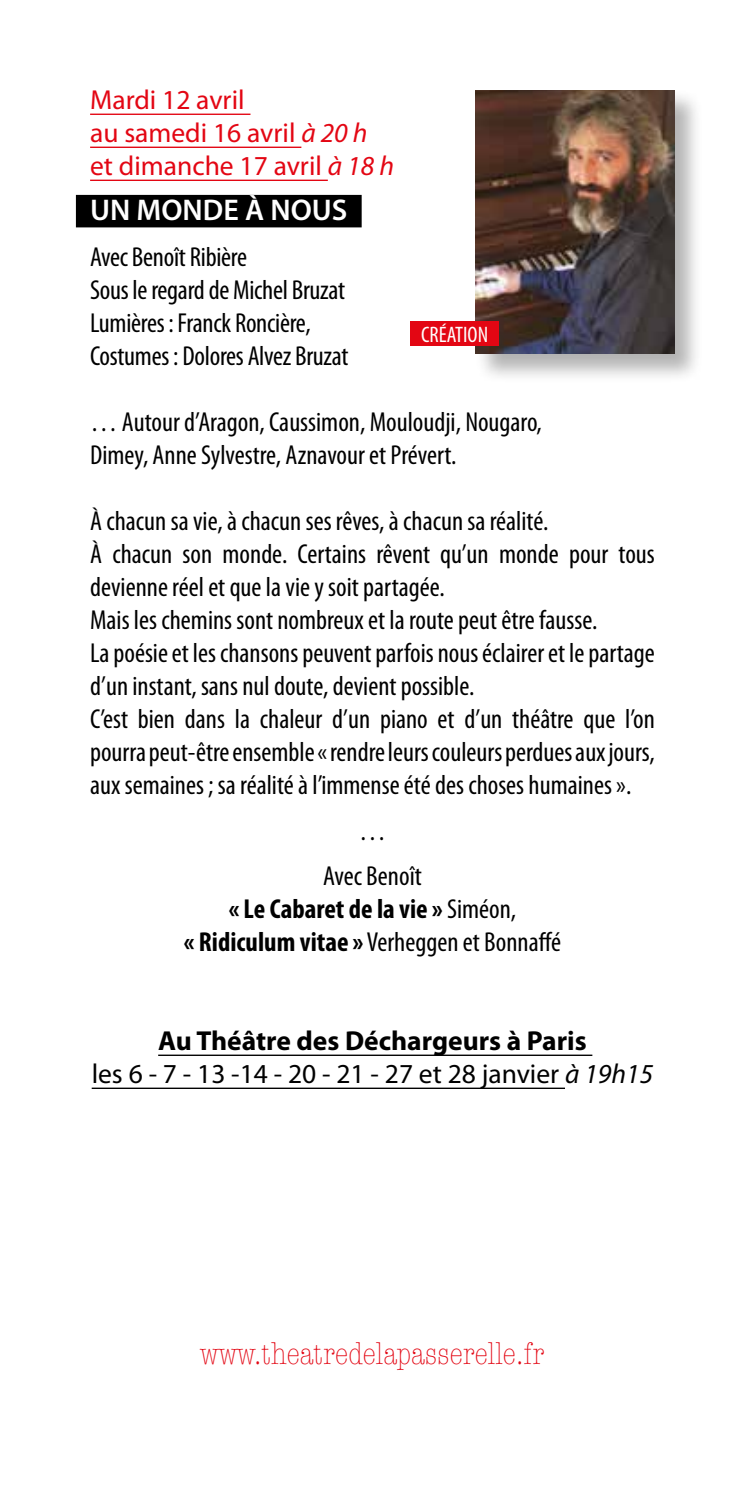
<style>
.page{position:relative;width:745px;height:1489px;background:#fff}
.page>*{position:absolute;margin:0;border:0;box-sizing:border-box;transform-origin:0 0}
.t1{font:300 condensed 32.5px "American Typewriter";color:#e30613}
.t2{font:600 30px "Myriad Pro";color:#fff}
.t3{font:condensed 27.5px/33px "Myriad Pro";color:#000}
.t4{font:27.5px/33px "Myriad Pro";color:#000;text-align:center}
.t5{font:700 condensed 27.5px/33px "Myriad Pro";color:#000;text-align:center}
.t6{font:27.5px/33px "Myriad Pro";color:#e30613}
.t7{font:condensed 22.5px "Myriad Pro";color:#fff}
.s1{font-style:italic}
.s2{font-weight:400}
.s3{font-weight:700}
</style>
<div class="page">
<hr style="left:90px;top:114px;width:160px;height:1px;background:#e30613">
<hr style="left:90px;top:147px;width:211px;height:1px;background:#e30613">
<hr style="left:90px;top:180px;width:237px;height:1px;background:#e30613">
<div style="left:76px;top:195px;width:285px;height:32px;background:#000"></div>
<hr style="left:158px;top:1054px;width:434px;height:1px;background:#000">
<hr style="left:92px;top:1087px;width:472px;height:1px;background:#000">
<div style="left:474px;top:89px;width:229px;height:295px;background:#000;opacity:.3"></div>
<img style="left:475px;top:90px;width:198px;height:264px">
<div style="left:410px;top:321px;width:88px;height:24px;background:#e30613"></div>
<p class="t6" style="left:90px;top:83px;width:305px">Mardi 12 avril<br>au samedi 16 avril <span class="s1">à 20 h </span>et dimanche 17 avril <span class="s1">à 18 h</span></p>
<p class="t2" style="left:90px;top:191px;width:259px">UN MONDE À NOUS</p>
<p class="t3" style="left:90px;top:240px;width:259px">Avec Benoît Ribière<br>Sous le regard de Michel Bruzat<br>Lumières : Franck Roncière,<br>Costumes : Dolores Alvez Bruzat</p>
<p class="t7" style="left:421px;top:320px;width:68px">CRÉATION</p>
<p class="t3" style="left:90px;top:405px;width:453px">… Autour d’Aragon, Caussimon, Mouloudji, Nougaro,<br>Dimey, Anne Sylvestre, Aznavour et Prévert.</p>
<p class="t3" style="left:90px;top:504px;width:566px">À chacun sa vie, à chacun ses rêves, à chacun sa réalité.<br>À chacun son monde. Certains rêvent qu’un monde pour tous devienne réel et que la vie y soit partagée.<br>Mais les chemins sont nombreux et la route peut être fausse.<br>La poésie et les chansons peuvent parfois nous éclairer et le partage d’un instant, sans nul doute, devient possible.<br>C’est bien dans la chaleur d’un piano et d’un théâtre que l’on pourra peut-être ensemble « rendre leurs couleurs perdues aux jours, aux semaines ; sa réalité à l’immense été des choses humaines ».</p>
<p class="t3" style="left:323px;top:807px;width:100px;line-height:45.5px;text-align:center">…<br>Avec Benoît</p>
<p class="t5" style="left:184px;top:891px;width:378px">« Le Cabaret de la vie » <span class="s2">Siméon,<br></span>« Ridiculum vitae » <span class="s2">Verheggen et Bonnaffé</span></p>
<p class="t4" style="left:92px;top:1024px;width:562px"><span class="s3">Au Théâtre des Déchargeurs à Paris<br></span>les 6 - 7 - 13 -14 - 20 - 21 - 27 et 28 janvier <span class="s1">à 19h15</span></p>
<p class="t1" style="left:200px;top:1331px;width:346px">www.theatredelapasserelle.fr</p>
</div>
